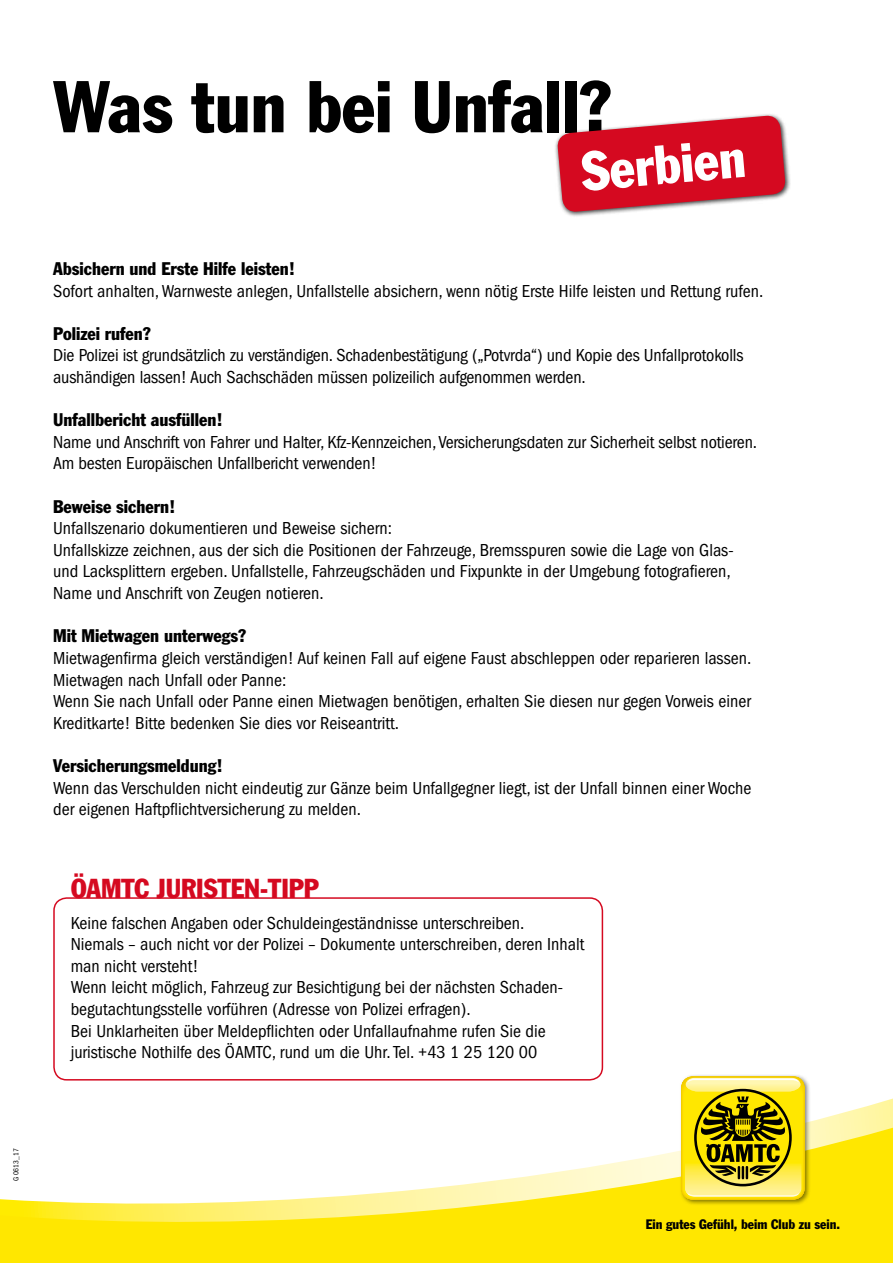
<style>
.page{position:relative;width:893px;height:1263px;background:#fff}
.page>*{position:absolute;margin:0;border:0;box-sizing:border-box;transform-origin:0 0}
.t1{font:condensed 71.85px "Franklin Gothic";color:#000}
.t2{font:condensed 54.15px "Franklin Gothic";color:#fff}
.t3{font:condensed 27px "Franklin Gothic";color:#d50920}
.t4{font:condensed 18px/21.6px "Franklin Gothic";color:#000}
.t5{font:condensed 18px "Franklin Gothic";color:#000}
.t6{font:condensed 13.5px "Franklin Gothic";color:#000}
.t7{font:condensed 7.5px "Franklin Gothic";color:#000}
</style>
<div class="page">
<div style="left:53px;top:897px;width:550px;height:183px;border:2px solid #d50920;border-radius:13px"></div>
<div style="left:0;top:1225px;width:893px;height:38px;background:#ffe700"></div>
<svg style="left:0;top:1098px;width:893px;height:127px"></svg>
<div style="left:679px;top:1074px;width:132px;height:132px;background:#000;opacity:.5"></div>
<svg style="left:681px;top:1076px;width:124px;height:123px;background:#c1b128"></svg>
<div style="left:554px;top:113px;width:237px;height:105px;background:#000;opacity:.75"></div>
<svg style="left:557px;top:115px;width:229px;height:98px;background:#d8394b"></svg>
<h1 class="t1" style="left:53px;top:63px;width:560px">Was tun bei Unfall?</h1>
<h2 class="t2" style="left:579px;top:139px;width:166px;rotate:-5deg">Serbien</h2>
<p class="t5" style="left:53px;top:258px;width:243px">Absichern und Erste Hilfe leisten!</p>
<p class="t4" style="left:53px;top:280px;width:712px">Sofort anhalten, Warnweste anlegen, Unfallstelle absichern, wenn nötig Erste Hilfe leisten und Rettung rufen.</p>
<p class="t5" style="left:53px;top:322px;width:99px">Polizei rufen?</p>
<p class="t4" style="left:53px;top:345px;width:692px">Die Polizei ist grundsätzlich zu verständigen. Schadenbestätigung („Potvrda“) und Kopie des Unfallprotokolls aushändigen lassen! Auch Sachschäden müssen polizeilich aufgenommen werden.</p>
<p class="t5" style="left:53px;top:409px;width:171px">Unfallbericht ausfüllen!</p>
<p class="t4" style="left:53px;top:431px;width:705px">Name und Anschrift von Fahrer und Halter, Kfz-Kennzeichen, Versicherungsdaten zur Sicherheit selbst notieren.<br>Am besten Europäischen Unfallbericht verwenden!</p>
<p class="t5" style="left:53px;top:495px;width:124px">Beweise sichern!</p>
<p class="t4" style="left:53px;top:518px;width:682px">Unfallszenario dokumentieren und Beweise sichern:<br>Unfallskizze zeichnen, aus der sich die Positionen der Fahrzeuge, Bremsspuren sowie die Lage von Glas&shy;und Lacksplittern ergeben. Unfallstelle, Fahrzeugschäden und Fixpunkte in der Umgebung fotografieren, Name und Anschrift von Zeugen notieren.</p>
<p class="t5" style="left:53px;top:625px;width:194px">Mit Mietwagen unterwegs?</p>
<p class="t4" style="left:53px;top:647px;width:700px">Mietwagenfirma gleich verständigen! Auf keinen Fall auf eigene Faust abschleppen oder reparieren lassen.<br>Mietwagen nach Unfall oder Panne:<br>Wenn Sie nach Unfall oder Panne einen Mietwagen benötigen, erhalten Sie diesen nur gegen Vorweis einer Kreditkarte! Bitte bedenken Sie dies vor Reiseantritt.</p>
<p class="t5" style="left:53px;top:754px;width:171px">Versicherungsmeldung!</p>
<p class="t4" style="left:53px;top:777px;width:700px">Wenn das Verschulden nicht eindeutig zur Gänze beim Unfallgegner liegt, ist der Unfall binnen einer Woche der eigenen Haftpflichtversicherung zu melden.</p>
<h3 class="t3" style="left:71px;top:872px;width:249px">ÖAMTC JURISTEN-TIPP</h3>
<p class="t4" style="left:71px;top:912px;width:515px">Keine falschen Angaben oder Schuldeingeständnisse unterschreiben.<br>Niemals – auch nicht vor der Polizei – Dokumente unterschreiben, deren Inhalt man nicht versteht!<br>Wenn leicht möglich, Fahrzeug zur Besichtigung bei der nächsten Schaden&shy;begutachtungsstelle vorführen (Adresse von Polizei erfragen).<br>Bei Unklarheiten über Meldepflichten oder Unfallaufnahme rufen Sie die juristische Nothilfe des ÖAMTC, rund um die Uhr. Tel. +43 1 25 120 00</p>
<p class="t7" style="left:12px;top:1181px;width:34px;rotate:-90deg">G 0613_17</p>
<p class="t6" style="left:646px;top:1216px;width:196px">Ein gutes Gefühl, beim Club zu sein.</p>
</div>
